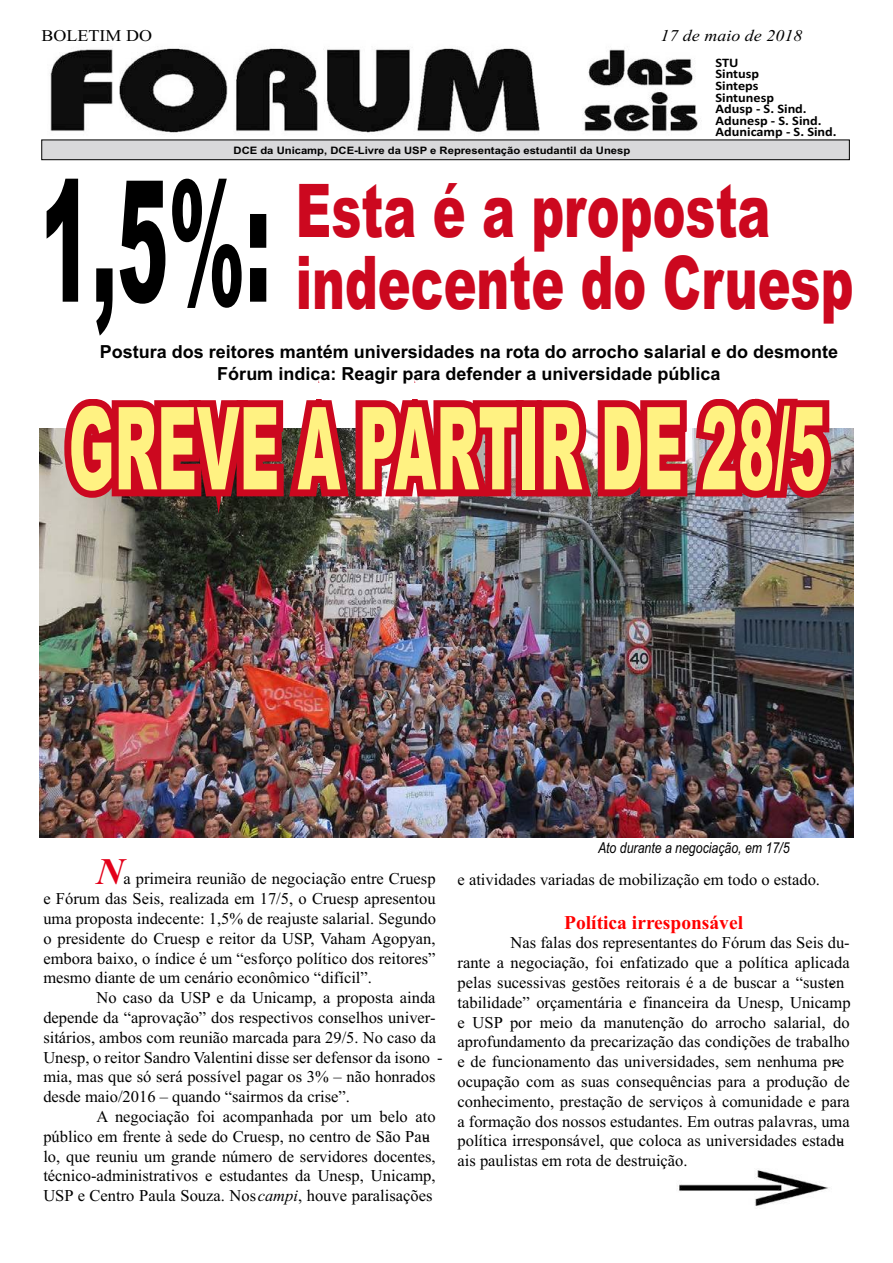
<style>
.page{position:relative;width:893px;height:1263px;background:#fff}
.page>*{position:absolute;margin:0;border:0;box-sizing:border-box;transform-origin:0 0}
.t1{font:900 168.9px "Arial";color:#000;scale:.46 1}
.t2{font:900 114.75px "Arial";color:#fff282;scale:.48 1}
.t3{font:900 74.1px/71.8px "Arial";color:#cc081f;scale:.67 1}
.t4{font:italic 700 37.5px "Times New Roman";color:#e3001a}
.t5{font:700 19.5px "Times New Roman";color:#f00}
.t6{font:700 18px/21.6px "Arial";color:#000;text-align:center}
.t7{font:16.5px/19.8px "Times New Roman";color:#000}
.t8{font:italic 16.5px "Times New Roman";color:#000;scale:1.1 1}
.t9{font:16.5px "Times New Roman";color:#000;scale:1.1 1}
.t10{font:italic 15px "Arial Narrow";color:#000}
.t11{font:700 13.05px/11.7px "Calibri";color:#000;scale:1.1 1}
.t12{font:700 10.2px "Arial";color:#000;scale:1.1 1}
.s1{font-style:italic}
</style>
<div class="page">
<img style="left:39px;top:428px;width:815px;height:410px">
<img style="left:42px;top:48px;width:664px;height:92px">
<div style="left:42px;top:140px;width:807px;height:20px;background:#d9d9db"></div>
<div style="left:42px;top:140px;width:807px;height:20px;border:1px solid #000"></div>
<img style="left:679px;top:1170px;width:151px;height:36px">
<img style="left:55px;top:380px;width:785px;height:181px">
<div style="left:0;top:383px;width:754px;height:16px;background:#fff"></div>
<p class="t9" style="left:42px;top:29px;width:102px">BOLETIM DO</p>
<p class="t8" style="left:660px;top:29px;width:131px">17 de maio de 2018</p>
<p class="t11" style="left:716px;top:57px;width:112px">STU<br>Sintusp<br>Sinteps<br>Sintunesp<br>Adusp - S. Sind.<br>Adunesp - S. Sind.<br>Adunicamp - S. Sind.</p>
<p class="t12" style="left:234px;top:147px;width:362px">DCE da Unicamp, DCE-Livre da USP e Representação estudantil da Unesp</p>
<h3 class="t3" style="left:296px;top:182px;width:834px">Esta é a proposta indecente do Cruesp</h3>
<h1 class="t1" style="left:40px;top:181px;width:503px">1,5%:</h1>
<p class="t6" style="left:100px;top:343px;width:740px">Postura dos reitores mantém universidades na rota do arrocho salarial e do desmonte<br>Fórum indica: Reagir para defender a universidade pública</p>
<h2 class="t2" style="left:69px;top:407px;width:1580px">GREVE A PARTIR DE 28/5</h2>
<h3 class="t4" style="left:96px;top:859px;width:29px">N</h3>
<p class="t7" style="left:43px;top:870px;width:394px;text-align:justify;text-indent:80px">a primeira reunião de negociação entre Cruesp e Fórum das Seis, realizada em 17/5, o Cruesp apresentou uma proposta indecente: 1,5% de reajuste salarial. Segundo o presidente do Cruesp e reitor da USP, Vaham Agopyan, embora baixo, o índice é um “esforço político dos reitores” mesmo diante de um cenário econômico “difícil”.</p>
<p class="t7" style="left:43px;top:989px;width:401px;text-indent:53px">No caso da USP e da Unicamp, a proposta ainda depende da “aprovação” dos respectivos conselhos univer&shy;sitários, ambos com reunião marcada para 29/5. No caso da Unesp, o reitor Sandro Valentini disse ser defensor da isono - mia, mas que só será possível pagar os 3% – não honrados desde maio/2016 – quando “sairmos da crise”.</p>
<p class="t7" style="left:43px;top:1108px;width:394px;text-indent:53px">A negociação foi acompanhada por um belo ato público em frente à sede do Cruesp, no centro de São Pau&shy;lo, que reuniu um grande número de servidores docentes, técnico-administrativos e estudantes da Unesp, Unicamp, USP e Centro Paula Souza. Nos <span class="s1">campi</span>, houve paralisações</p>
<p class="t10" style="left:598px;top:842px;width:193px">Ato durante a negociação, em 17/5</p>
<p class="t7" style="left:458px;top:871px;width:364px">e atividades variadas de mobilização em todo o estado.</p>
<p class="t5" style="left:564px;top:915px;width:180px">Política irresponsável</p>
<p class="t7" style="left:458px;top:934px;width:395px;text-indent:53px">Nas falas dos representantes do Fórum das Seis du&shy;rante a negociação, foi enfatizado que a política aplicada pelas sucessivas gestões reitorais é a de buscar a “susten&shy;tabilidade” orçamentária e financeira da Unesp, Unicamp e USP por meio da manutenção do arrocho salarial, do aprofundamento da precarização das condições de trabalho e de funcionamento das universidades, sem nenhuma pre&shy;ocupação com as suas consequências para a produção de conhecimento, prestação de serviços à comunidade e para a formação dos nossos estudantes. Em outras palavras, uma política irresponsável, que coloca as universidades estadu&shy;ais paulistas em rota de destruição.</p>
</div>
